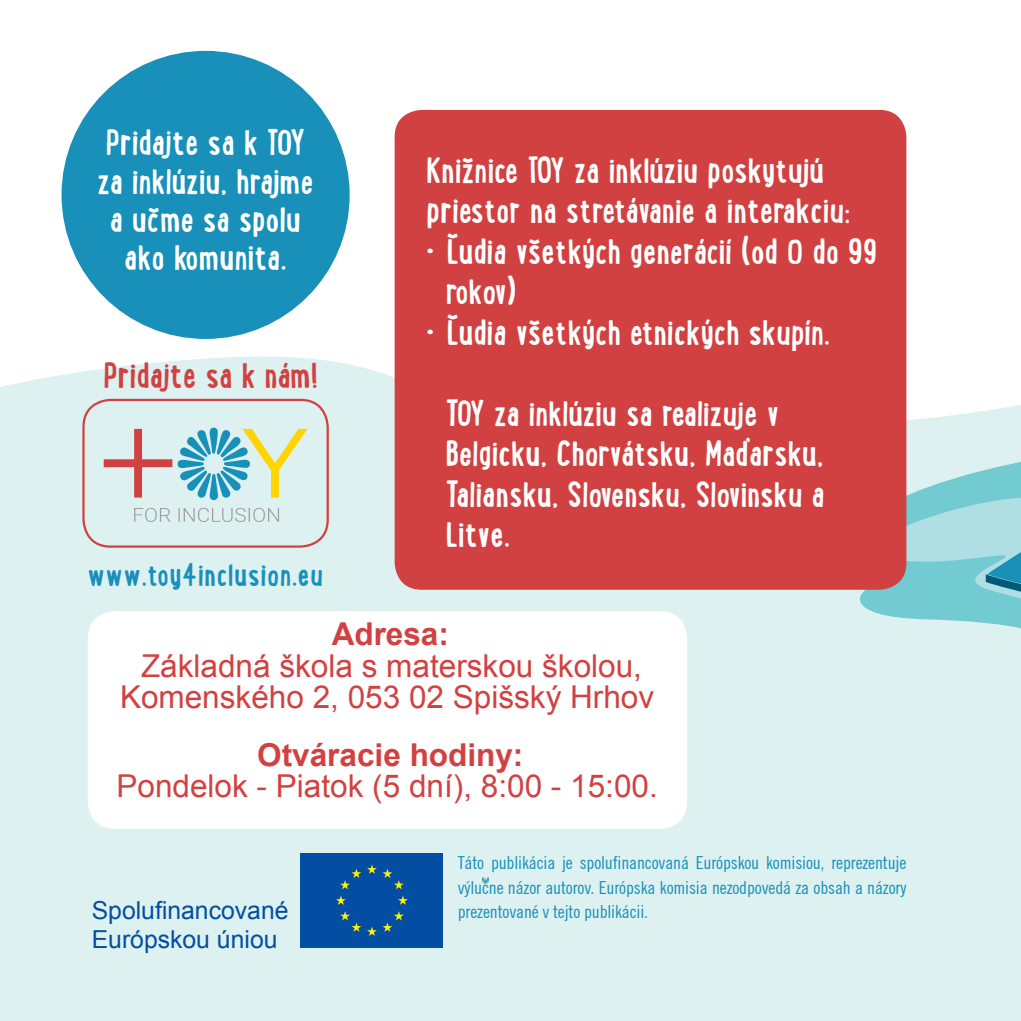
<style>
.page{position:relative;width:1021px;height:1021px;background:#fff}
.page>*{position:absolute;margin:0;border:0;box-sizing:border-box;transform-origin:0 0}
.t1{font:700 36px/40.5px "Lunch Box";color:#fff}
.t2{font:700 36px "Lunch Box";color:#d24141}
.t3{font:31.5px/31.5px "Arial";color:#d24141;text-align:center}
.t4{font:700 31.5px "Arial";color:#d24141}
.t5{font:700 31.5px "Lunch Box";letter-spacing:.02em;color:#1890ba}
.t6{font:24.75px "Arial";color:#034ea2}
.t7{font:condensed 18px/24.8px "Trade Gothic No.18";letter-spacing:-.01em;color:#1890ba}
</style>
<div class="page">
<div style="left:0;top:338px;width:1020px;height:682px;background:#ddf1f1"></div>
<svg style="left:482px;top:877px;width:6px;height:6px"></svg>
<svg style="left:858px;top:437px;width:162px;height:247px"></svg>
<div style="left:394px;top:110px;width:512px;height:479px;background:#d24141;border-radius:27px"></div>
<div style="left:88px;top:611px;width:599px;height:218px;background:#fff;border-radius:27px"></div>
<div style="left:62px;top:51px;width:287px;height:288px;background:#1890ba;border-radius:50%"></div>
<div style="left:82px;top:399px;width:247px;height:148px;border:2px solid #d24141;border-radius:27px"></div>
<svg style="left:104px;top:427px;width:203px;height:73px"></svg>
<svg style="left:134px;top:507px;width:37px;height:15px"></svg>
<svg style="left:178px;top:507px;width:101px;height:15px"></svg>
<div style="left:301px;top:853px;width:142px;height:94px;background:#034ea2"></div>
<svg style="left:340px;top:869px;width:21px;height:20px"></svg>
<svg style="left:336px;top:895px;width:10px;height:9px"></svg>
<svg style="left:340px;top:911px;width:21px;height:20px"></svg>
<svg style="left:367px;top:911px;width:37px;height:24px"></svg>
<svg style="left:398px;top:895px;width:10px;height:9px"></svg>
<svg style="left:367px;top:864px;width:37px;height:25px"></svg>
<p class="t1" style="left:97px;top:122px;width:218px;line-height:38.2px;text-align:center">Pridajte sa k TOY za inklúziu, hrajme a učme sa spolu ako komunita.</p>
<p class="t2" style="left:103px;top:348px;width:216px">Pridajte sa k nám!</p>
<p class="t5" style="left:88px;top:552px;width:237px">www.toy4inclusion.eu</p>
<p class="t1" style="left:426px;top:148px;width:425px">Knižnice TOY za inklúziu poskytujú priestor na stretávanie a interakciu:</p>
<p class="t1" style="left:446px;top:229px;width:433px;text-indent:-19px">• Ľudia všetkých generácií (od 0 do 99 rokov)</p>
<p class="t1" style="left:426px;top:310px;width:405px">• Ľudia všetkých etnických skupín.</p>
<p class="t1" style="left:446px;top:391px;width:380px">TOY za inklúziu sa realizuje v<br>Belgicku, Chorvátsku, Maďarsku,<br>Taliansku, Slovensku, Slovinsku a<br>Litve.</p>
<p class="t4" style="left:331px;top:617px;width:119px">Adresa:</p>
<p class="t3" style="left:120px;top:650px;width:535px">Základná škola s materskou školou,<br>Komenského 2, 053 02 Spišský Hrhov</p>
<p class="t4" style="left:257px;top:737px;width:268px">Otváracie hodiny:</p>
<p class="t3" style="left:116px;top:770px;width:543px">Pondelok - Piatok (5 dní), 8:00 - 15:00.</p>
<p class="t7" style="left:458px;top:851px;width:450px">Táto publikácia je spolufinancovaná Európskou komisiou, reprezentuje výlucne názor autorov. Európska komisia nezodpovedá za obsah a názory</p>
<p class="t6" style="left:92px;top:896px;width:198px">Spolufinancované</p>
<p class="t7" style="left:458px;top:901px;width:192px">prezentované v tejto publikácii.</p>
<p class="t6" style="left:92px;top:925px;width:187px">Európskou úniou</p>
</div>
